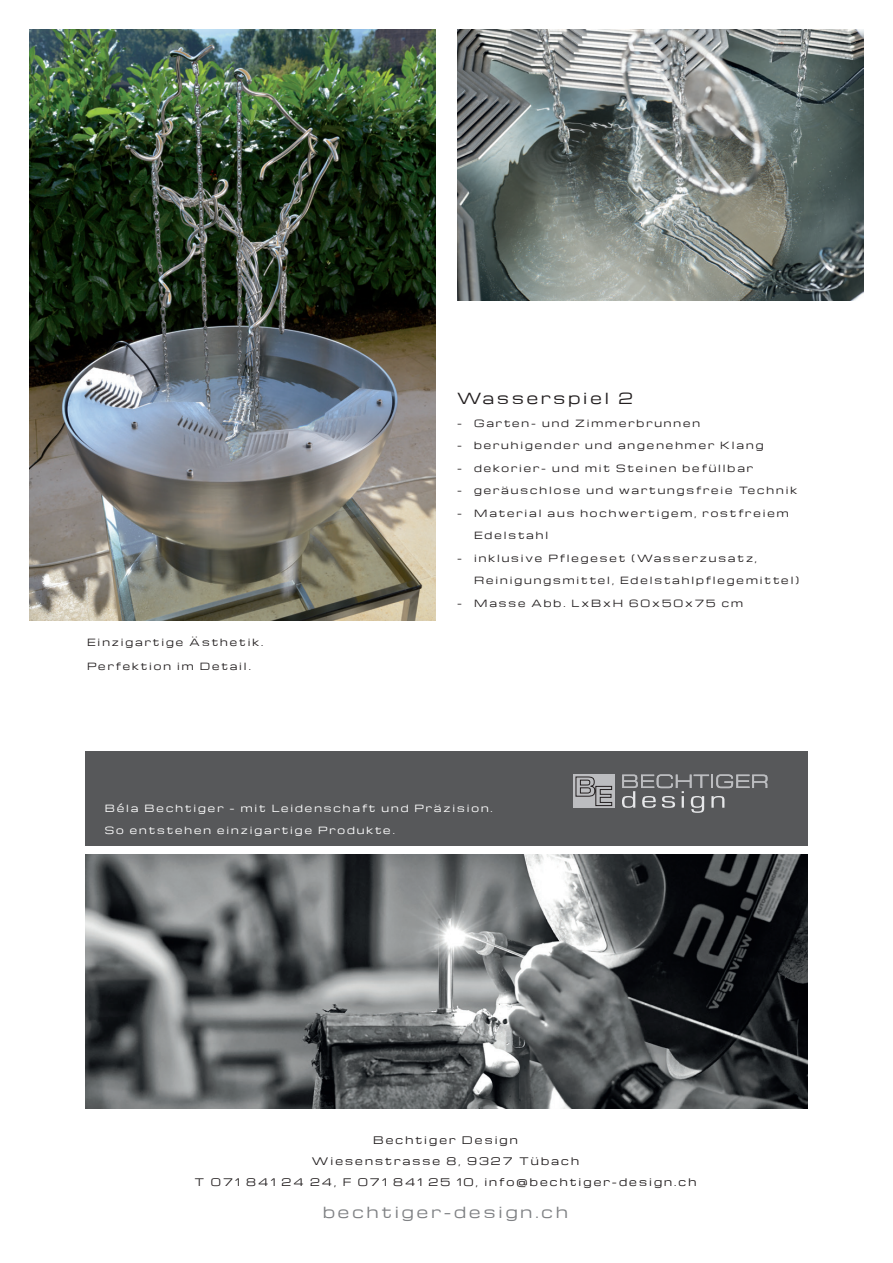
<style>
.page{position:relative;width:893px;height:1263px;background:#fff}
.page>*{position:absolute;margin:0;border:0;box-sizing:border-box;transform-origin:0 0}
.t1{font:15px "Michroma";letter-spacing:.2em;color:#808285}
.t2{font:15px "Michroma";letter-spacing:.2em;color:#231f20}
.t3{font:10.2px/21px "Michroma";letter-spacing:.2em;color:#231f20;text-align:center}
.t4{font:9.75px "Michroma";letter-spacing:.2em;color:#231f20}
.t5{font:9.75px "Michroma";letter-spacing:.2em;color:#fff}
</style>
<div class="page">
<img style="left:30px;top:30px;width:406px;height:591px">
<div style="left:85px;top:751px;width:723px;height:95px;background:#57585a"></div>
<svg style="left:573px;top:774px;width:41px;height:34px"></svg>
<svg style="left:576px;top:777px;width:36px;height:29px"></svg>
<svg style="left:622px;top:774px;width:145px;height:39px"></svg>
<img style="left:85px;top:854px;width:723px;height:254px">
<img style="left:457px;top:30px;width:406px;height:270px">
<p class="t4" style="left:87px;top:636px;width:178px">Einzigartige Ästhetik.</p>
<p class="t4" style="left:87px;top:660px;width:165px">Perfektion im Detail.</p>
<h1 class="t2" style="left:457px;top:390px;width:177px">Wasserspiel 2</h1>
<p class="t4" style="left:457px;top:418px;width:245px">- Garten- und Zimmerbrunnen</p>
<p class="t4" style="left:457px;top:440px;width:308px">- beruhigender und angenehmer Klang</p>
<p class="t4" style="left:457px;top:463px;width:297px">- dekorier- und mit Steinen befüllbar</p>
<p class="t4" style="left:457px;top:485px;width:341px">- geräuschlose und wartungsfreie Technik</p>
<p class="t4" style="left:457px;top:508px;width:333px">- Material aus hochwertigem, rostfreiem</p>
<p class="t4" style="left:474px;top:530px;width:75px">Edelstahl</p>
<p class="t4" style="left:457px;top:553px;width:301px">- inklusive Pflegeset (Wasserzusatz,</p>
<p class="t4" style="left:474px;top:575px;width:326px">Reinigungsmittel, Edelstahlpflegemittel)</p>
<p class="t4" style="left:457px;top:598px;width:287px">- Masse Abb. LxBxH 60x50x75 cm</p>
<p class="t5" style="left:105px;top:803px;width:389px">Béla Bechtiger – mit Leidenschaft und Präzision.</p>
<p class="t5" style="left:105px;top:825px;width:292px">So entstehen einzigartige Produkte.</p>
<p class="t3" style="left:195px;top:1130px;width:503px">Bechtiger Design<br>Wiesenstrasse 8, 9327 Tübach<br>T 071 841 24 24, F 071 841 25 10, info@bechtiger-design.ch</p>
<h1 class="t1" style="left:323px;top:1204px;width:246px">bechtiger-design.ch</h1>
</div>
